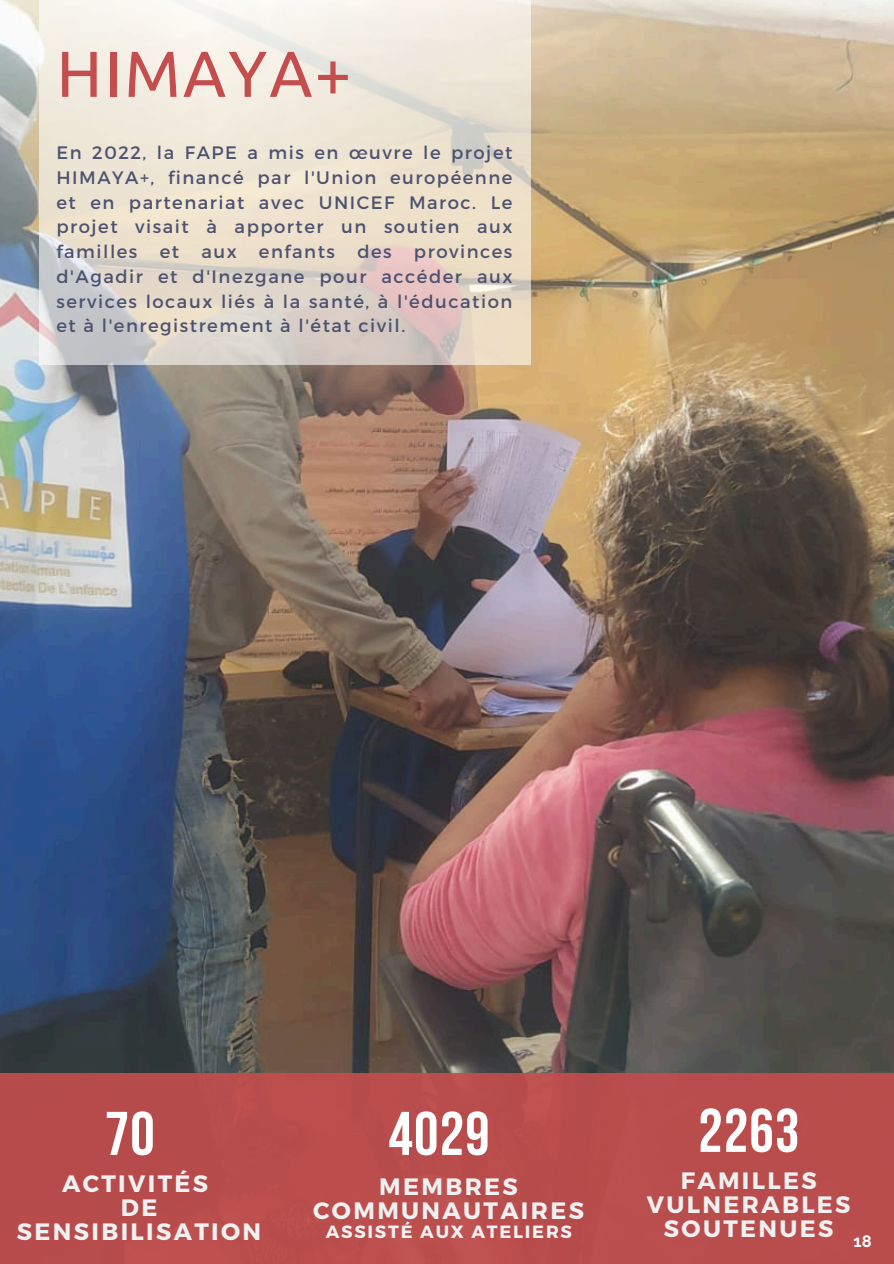
<style>
.page{position:relative;width:894px;height:1264px;background:#fff}
.page>*{position:absolute;margin:0;border:0;box-sizing:border-box;transform-origin:0 0}
.t1{font:64.8px "Ubuntu";letter-spacing:.035em;color:#c44d4d}
.t2{font:700 61.5px "Bebas Neue";letter-spacing:.02em;color:#fff}
.t3{font:700 23.7px/23.7px "Montserrat";letter-spacing:.1em;color:#eff0f2;text-align:center}
.t4{font:18px/24.8px "Montserrat";letter-spacing:.085em;color:#4c5270;text-align:justify}
.t5{font:700 17.7px "Montserrat";letter-spacing:.1em;color:#eff0f2}
.t6{font:700 16.5px "Raleway";color:#fff}
</style>
<div class="page">
<img style="left:0;top:0;width:893px;height:1073px">
<svg style="left:39px;top:0;width:491px;height:364px;background:#e9e0d3"></svg>
<div style="left:0;top:1073px;width:893px;height:190px;background:#b94d4c"></div>
<p class="t1" style="left:56px;top:36px;width:296px">HIMAYA+</p>
<h3 class="t4" style="left:56px;top:139px;width:457px">En 2022, la FAPE a mis en œuvre le projet HIMAYA+, financé par l'Union européenne et en partenariat avec UNICEF Maroc. Le projet visait à apporter un soutien aux familles et aux enfants des provinces d'Agadir et d'Inezgane pour accéder aux services locaux liés à la santé, à l'éducation et à l'enregistrement à l'état civil.</h3>
<h3 class="t2" style="left:105px;top:1108px;width:51px">70</h3>
<h2 class="t3" style="left:17px;top:1170px;width:246px">ACTIVITÉS<br>DE<br>SENSIBILISATION</h2>
<h3 class="t2" style="left:388px;top:1108px;width:103px">4029</h3>
<p class="t3" style="left:313px;top:1173px;width:272px">MEMBRES<br>COMMUNAUTAIRES</p>
<p class="t5" style="left:326px;top:1219px;width:247px">ASSISTÉ AUX ATELIERS</p>
<p class="t2" style="left:698px;top:1105px;width:103px">2263</p>
<p class="t3" style="left:646px;top:1167px;width:205px">FAMILLES<br>VULNERABLES<br>SOUTENUES</p>
<h2 class="t6" style="left:853px;top:1231px;width:20px">18</h2>
</div>
